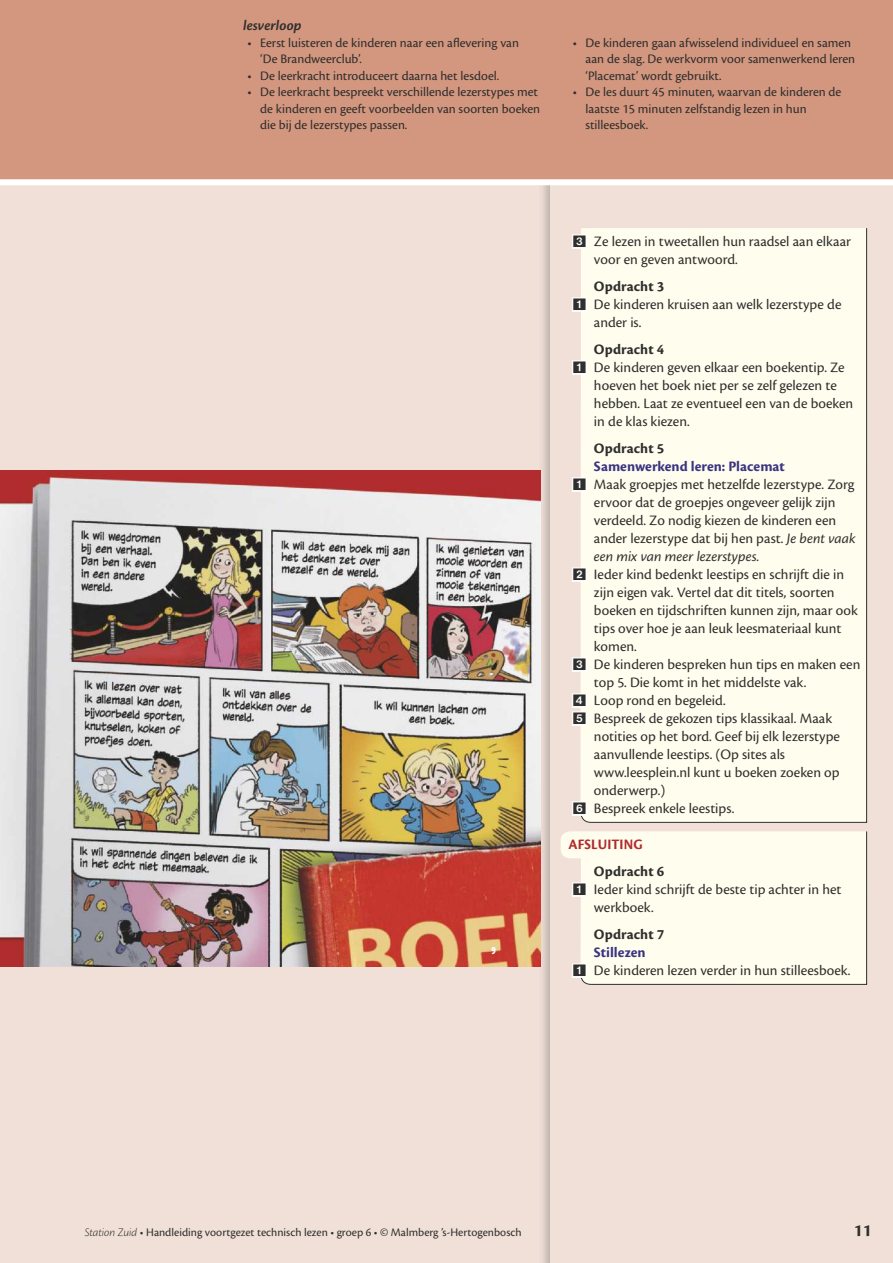
<style>
.page{position:relative;width:893px;height:1263px;background:#f1e0d7}
.page>*{position:absolute;margin:0;border:0;box-sizing:border-box;transform-origin:0 0}
.t1{font:700 18px "Cronos Pro";color:#2f2f2e}
.t2{font:15px/18px "Cronos Pro";color:#2f2f2e}
.t3{font:700 15px "Cronos Pro";letter-spacing:.005em;color:#2f2f2e}
.t4{font:700 15px "Cronos Pro";color:#3a3582}
.t5{font:700 15px "Cronos Pro";letter-spacing:.01em;color:#b02c2d;scale:.95 1}
.t6{font:italic 600 15px "Cronos Pro";color:#2f2f2e}
.t7{font:13.5px/16.5px "Cronos Pro";color:#2f2f2e}
.t8{font:12px "Cronos Pro";color:#2f2f2e}
.t9{font:700 8.7px "Prater Serif OT";color:#fff}
.s1{font-style:italic}
.s2{font-weight:300;font-style:italic}
</style>
<div class="page">
<img style="left:538px;top:185px;width:13px;height:1078px">
<div style="left:0;top:0;width:893px;height:182px;background:#d3967e"></div>
<div style="left:0;top:179px;width:893px;height:6px;background:#fff"></div>
<img style="left:0;top:470px;width:541px;height:496px">
<svg style="left:561px;top:831px;width:9px;height:27px"></svg>
<div style="left:581px;top:228px;width:286px;height:595px;background:#fffdee"></div>
<svg style="left:572px;top:233px;width:17px;height:17px"></svg>
<svg style="left:572px;top:656px;width:17px;height:17px"></svg>
<svg style="left:572px;top:296px;width:17px;height:17px"></svg>
<svg style="left:572px;top:359px;width:17px;height:17px"></svg>
<svg style="left:572px;top:476px;width:17px;height:17px"></svg>
<svg style="left:572px;top:566px;width:17px;height:17px"></svg>
<svg style="left:572px;top:690px;width:17px;height:37px"></svg>
<svg style="left:572px;top:800px;width:17px;height:17px"></svg>
<div style="left:570px;top:831px;width:297px;height:154px;background:#fffdee"></div>
<p class="t6" style="left:243px;top:17px;width:60px">lesverloop</p>
<p class="t7" style="left:260px;top:34px;width:260px;text-indent:-13px">• Eerst luisteren de kinderen naar een aflevering van ‘De Brandweerclub’.</p>
<p class="t7" style="left:247px;top:67px;width:253px">• De leerkracht introduceert daarna het lesdoel.</p>
<p class="t7" style="left:260px;top:84px;width:281px;text-indent:-13px">• De leerkracht bespreekt verschillende lezerstypes met de kinderen en geeft voorbeelden van soorten boeken die bij de lezerstypes passen.</p>
<p class="t7" style="left:586px;top:34px;width:271px;text-indent:-13px">• De kinderen gaan afwisselend individueel en samen aan de slag. De werkvorm voor samenwerkend leren ‘Placemat’ wordt gebruikt.</p>
<p class="t7" style="left:586px;top:84px;width:257px;text-indent:-13px">• De les duurt 45 minuten, waarvan de kinderen de laatste 15 minuten zelfstandig lezen in hun stilleesboek.</p>
<p class="t9" style="left:491px;top:945px;width:6px">9</p>
<p class="t2" style="left:594px;top:233px;width:259px;text-indent:-21px">✓ Ze lezen in tweetallen hun raadsel aan elkaar voor en geven antwoord.</p>
<p class="t3" style="left:594px;top:278px;width:72px">Opdracht 3</p>
<p class="t2" style="left:594px;top:296px;width:249px">De kinderen kruisen aan welk lezerstype de ander is.</p>
<p class="t3" style="left:594px;top:341px;width:72px">Opdracht 4</p>
<p class="t2" style="left:594px;top:359px;width:261px">De kinderen geven elkaar een boekentip. Ze hoeven het boek niet per se zelf gelezen te hebben. Laat ze eventueel een van de boeken in de klas kiezen.</p>
<p class="t3" style="left:594px;top:440px;width:72px">Opdracht 5</p>
<p class="t4" style="left:594px;top:458px;width:192px">Samenwerkend leren: Placemat</p>
<p class="t2" style="left:594px;top:476px;width:263px">Maak groepjes met hetzelfde lezerstype. Zorg ervoor dat de groepjes ongeveer gelijk zijn verdeeld. Zo nodig kiezen de kinderen een ander lezerstype dat bij hen past. <span class="s1">Je bent vaak een mix van meer lezerstypes.</span></p>
<p class="t2" style="left:594px;top:566px;width:265px">Ieder kind bedenkt leestips en schrijft die in zijn eigen vak. Vertel dat dit titels, soorten boeken en tijdschriften kunnen zijn, maar ook tips over hoe je aan leuk leesmateriaal kunt komen.</p>
<p class="t2" style="left:594px;top:656px;width:268px;text-indent:-21px">✓ De kinderen bespreken hun tips en maken een top 5. Die komt in het middelste vak.</p>
<p class="t2" style="left:594px;top:692px;width:248px;text-indent:-21px">✔ Loop rond en begeleid.<br>Bespreek de gekozen tips klassikaal. Maak notities op het bord. Geef bij elk lezerstype aanvullende leestips. (Op sites als www.leesplein.nl kunt u boeken zoeken op onderwerp.)<br>Bespreek enkele leestips.</p>
<p class="t5" style="left:568px;top:836px;width:80px">AFSLUITING</p>
<p class="t3" style="left:594px;top:863px;width:72px">Opdracht 6</p>
<p class="t2" style="left:594px;top:881px;width:249px">Ieder kind schrijft de beste tip achter in het werkboek.</p>
<p class="t3" style="left:594px;top:926px;width:72px">Opdracht 7</p>
<p class="t4" style="left:594px;top:944px;width:53px">Stillezen</p>
<p class="t2" style="left:594px;top:962px;width:258px">De kinderen lezen verder in hun stilleesboek.</p>
<p class="t8" style="left:85px;top:1226px;width:438px"><span class="s2">Station Zuid</span> • Handleiding voortgezet technisch lezen • groep 6 • © Malmberg ’s-Hertogenbosch</p>
<p class="t1" style="left:854px;top:1220px;width:19px">11</p>
</div>
